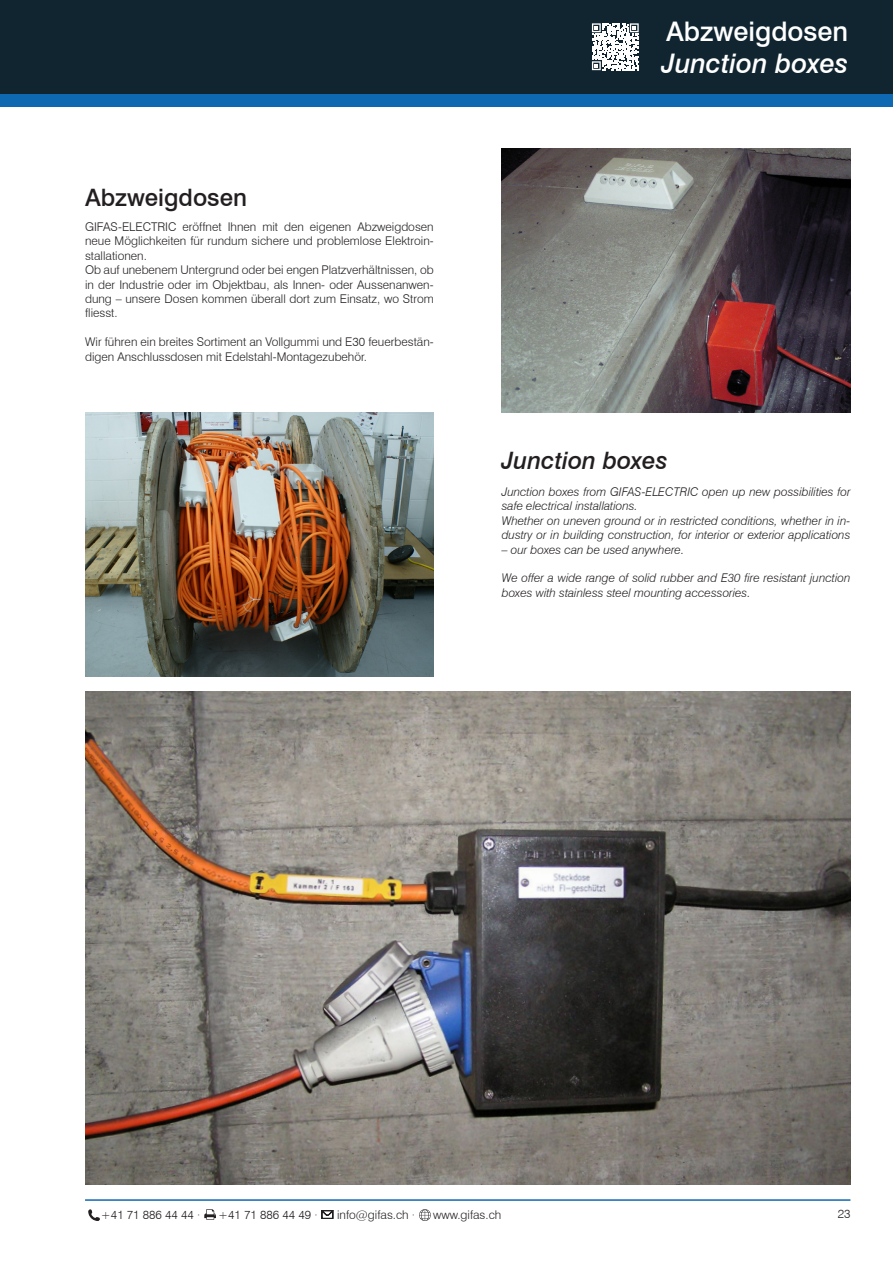
<style>
.page{position:relative;width:893px;height:1263px;background:#fff}
.page>*{position:absolute;margin:0;border:0;box-sizing:border-box;transform-origin:0 0}
.t1{font:italic 500 27px "Swiss 721 BT";color:#fff}
.t2{font:500 27px "Swiss 721 BT";color:#fff}
.t3{font:italic 500 24px "Swiss 721 BT";color:#231f20}
.t4{font:500 24px "Swiss 721 BT";color:#231f20}
.t5{font:300 12px/14.4px "Swiss 721 BT";color:#231f20}
.t6{font:italic 300 12px/14.4px "Swiss 721 BT";color:#231f20}
</style>
<div class="page">
<img style="left:85px;top:691px;width:765px;height:493px">
<img style="left:501px;top:149px;width:349px;height:263px">
<img style="left:85px;top:412px;width:349px;height:264px">
<div style="left:0;top:89px;width:893px;height:17px;background:#0f69b2"></div>
<div style="left:0;top:0;width:893px;height:94px;background:#112530"></div>
<hr style="left:85px;top:1199px;width:765px;height:2px;background:#0f69b2">
<svg style="left:88px;top:1209px;width:12px;height:12px"></svg>
<svg style="left:204px;top:1209px;width:12px;height:11px"></svg>
<svg style="left:322px;top:1210px;width:11px;height:9px"></svg>
<svg style="left:419px;top:1209px;width:12px;height:12px"></svg>
<svg style="left:592px;top:23px;width:47px;height:47px"></svg>
<h2 class="t4" style="left:85px;top:183px;width:163px">Abzweigdosen</h2>
<p class="t5" style="left:85px;top:219px;width:350px">GIFAS-ELECTRIC eröffnet Ihnen mit den eigenen Abzweigdosen neue Möglichkeiten für rundum sichere und problemlose Elektroin&shy;stallationen.<br>Ob auf unebenem Untergrund oder bei engen Platzverhältnissen, ob in der Industrie oder im Objektbau, als Innen- oder Aussenanwen&shy;dung – unsere Dosen kommen überall dort zum Einsatz, wo Strom fliesst.</p>
<p class="t5" style="left:85px;top:335px;width:350px">Wir führen ein breites Sortiment an Vollgummi und E30 feuerbestän&shy;digen Anschlussdosen mit Edelstahl-Montagezubehör.</p>
<h1 class="t2" style="left:666px;top:15px;width:184px">Abzweigdosen</h1>
<h1 class="t1" style="left:662px;top:47px;width:188px">Junction boxes</h1>
<h2 class="t3" style="left:502px;top:446px;width:167px">Junction boxes</h2>
<p class="t6" style="left:502px;top:484px;width:350px">Junction boxes from GIFAS-ELECTRIC open up new possibilities for safe electrical installations.<br>Whether on uneven ground or in restricted conditions, whether in in&shy;dustry or in building construction, for interior or exterior applications</p>
<p class="t6" style="left:502px;top:542px;width:184px">– our boxes can be used anywhere.</p>
<p class="t6" style="left:502px;top:571px;width:350px">We offer a wide range of solid rubber and E30 fire resistant junction boxes with stainless steel mounting accessories.</p>
<p class="t5" style="left:101px;top:1207px;width:101px">+41 71 886 44 44 ·</p>
<p class="t5" style="left:218px;top:1207px;width:101px">+41 71 886 44 49 ·</p>
<p class="t5" style="left:337px;top:1207px;width:80px">info@gifas.ch ·</p>
<p class="t5" style="left:433px;top:1207px;width:70px">www.gifas.ch</p>
<p class="t5" style="left:838px;top:1207px;width:14px">23</p>
</div>
